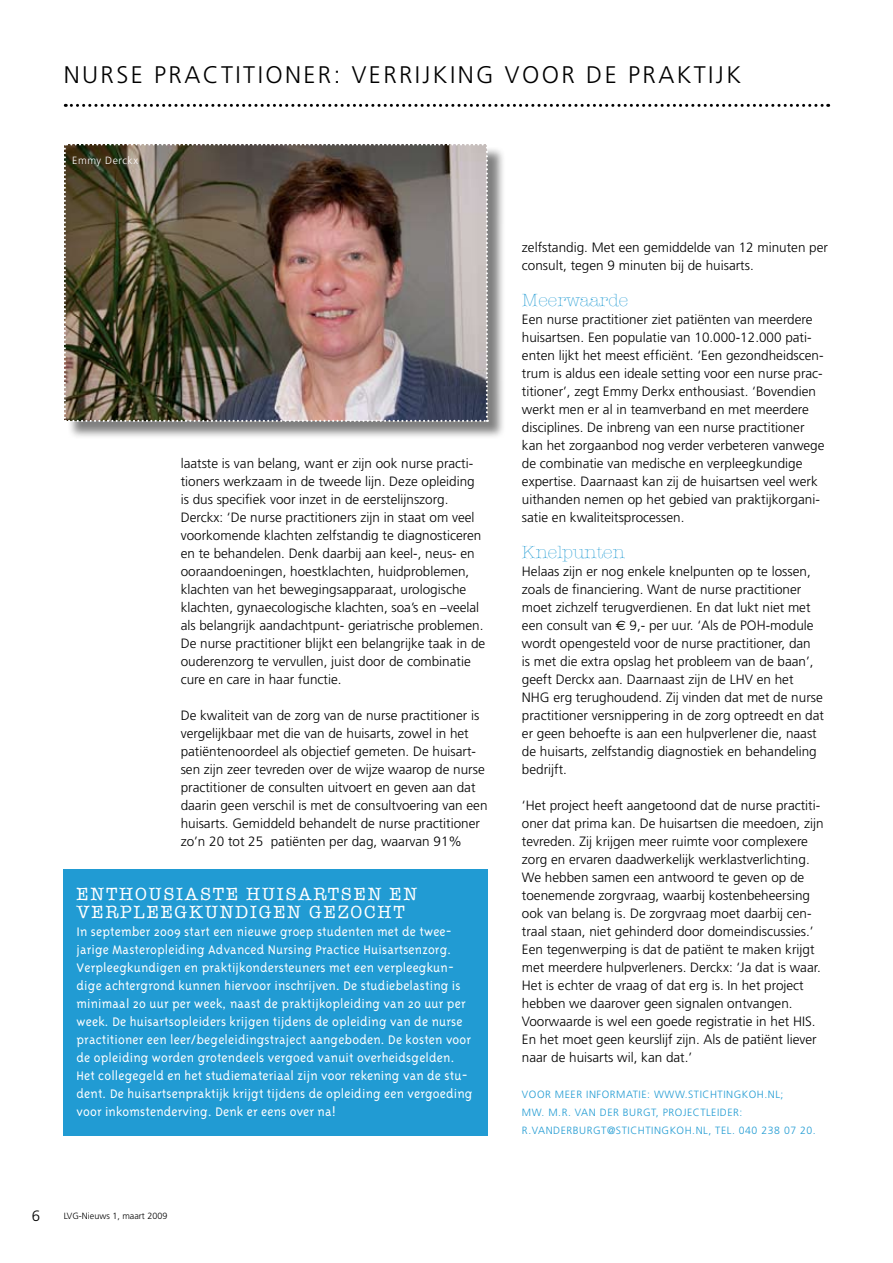
<style>
.page{position:relative;width:893px;height:1263px;background:#fff}
.page>*{position:absolute;margin:0;border:0;box-sizing:border-box;transform-origin:0 0}
.t1{font:300 24px "Frutiger";letter-spacing:.1em;color:#000}
.t2{font:18px/18px "American Typewriter";letter-spacing:.1em;color:#fff}
.t3{font:300 18px "American Typewriter";color:#219bd3}
.t4{font:300 15px "Frutiger";color:#000}
.t5{font:300 14.25px/18px "Triplex";letter-spacing:.01em;color:#fff}
.t6{font:300 13.5px/18px "Frutiger";color:#000}
.t7{font:300 10.5px "Frutiger";letter-spacing:.05em;color:#219bd3}
.t8{font:300 10.5px "Frutiger";letter-spacing:.05em;color:#fff}
.t9{font:300 9px "Frutiger";color:#000}
.s1{font-family:"Euro Sans";font-weight:400}
</style>
<div class="page">
<svg style="left:65px;top:104px;width:764px;height:3px"></svg>
<div style="left:66px;top:146px;width:440px;height:293px;background:#000;opacity:.5"></div>
<img style="left:64px;top:144px;width:424px;height:278px">
<div style="left:64px;top:869px;width:424px;height:266px;background:#219bd3"></div>
<h1 class="t1" style="left:64px;top:61px;width:51px">Nurse</h1>
<h1 class="t1" style="left:154px;top:61px;width:61px">practiti</h1>
<h1 class="t1" style="left:265px;top:61px;width:36px">oner</h1>
<h1 class="t1" style="left:334px;top:61px;width:34px">: verrijking</h1>
<h1 class="t1" style="left:505px;top:61px;width:186px">voor de praktijk</h1>
<p class="t8" style="left:72px;top:155px;width:67px">Emmy Derckx</p>
<p class="t6" style="left:181px;top:454px;width:306px">laatste is van belang, want er zijn ook nurse practi&shy;tioners werkzaam in de tweede lijn. Deze opleiding is dus specifiek voor inzet in de eerstelijnszorg.<br>Derckx: ‘De nurse practitioners zijn in staat om veel voorkomende klachten zelfstandig te diagnosticeren en te behandelen. Denk daarbij aan keel-, neus- en ooraandoeningen, hoestklachten, huidproblemen, klachten van het bewegingsapparaat, urologische klachten, gynaecologische klachten, soa’s en –veelal als belangrijk aandachtpunt- geriatrische problemen.<br>De nurse practitioner blijkt een belangrijke taak in de ouderenzorg te vervullen, juist door de combinatie cure en care in haar functie.</p>
<p class="t6" style="left:181px;top:706px;width:308px">De kwaliteit van de zorg van de nurse practitioner is vergelijkbaar met die van de huisarts, zowel in het patiëntenoordeel als objectief gemeten. De huisart&shy;sen zijn zeer tevreden over de wijze waarop de nurse practitioner de consulten uitvoert en geven aan dat daarin geen verschil is met de consultvoering van een huisarts. Gemiddeld behandelt de nurse practitioner zo’n 20 tot 25 patiënten per dag, waarvan 91%</p>
<h2 class="t2" style="left:77px;top:884px;width:330px">ENTHOUSIASTE HUISARTSEN EN<br>VERPLEE GKUNDIGEN GEZOCHT</h2>
<p class="t5" style="left:77px;top:923px;width:397px">In september 2009 start een nieuwe groep studenten met de twee&shy;jarige Masteropleiding Advanced Nursing Practice Huisartsenzorg.<br>Verpleegkundigen en praktijkondersteuners met een verpleegkun&shy;dige achtergrond kunnen hiervoor inschrijven. De studiebelasting is minimaal 20 uur per week, naast de praktijkopleiding van 20 uur per week. De huisartsopleiders krijgen tijdens de opleiding van de nurse practitioner een leer/begeleidingstraject aangeboden. De kosten voor de opleiding worden grotendeels vergoed vanuit overheidsgelden.<br>Het collegegeld en het studiemateriaal zijn voor rekening van de stu&shy;dent. De huisartsenpraktijk krijgt tijdens de opleiding een vergoeding voor inkomstenderving. Denk er eens over na!</p>
<p class="t4" style="left:32px;top:1207px;width:10px">6</p>
<p class="t9" style="left:64px;top:1210px;width:105px">LVG-Nieuws 1, maart 2009</p>
<p class="t6" style="left:522px;top:238px;width:308px">zelfstandig. Met een gemiddelde van 12 minuten per consult, tegen 9 minuten bij de huisarts.</p>
<h2 class="t3" style="left:522px;top:287px;width:108px">Meerwaarde</h2>
<p class="t6" style="left:522px;top:310px;width:304px">Een nurse practitioner ziet patiënten van meerdere huisartsen. Een populatie van 10.000-12.000 pati&shy;ënten lijkt het meest efficiënt. ‘Een gezondheidscen&shy;trum is aldus een ideale setting voor een nurse prac&shy;titioner’, zegt Emmy Derkx enthousiast. ‘Bovendien werkt men er al in teamverband en met meerdere disciplines. De inbreng van een nurse practitioner kan het zorgaanbod nog verder verbeteren vanwege de combinatie van medische en verpleegkundige expertise. Daarnaast kan zij de huisartsen veel werk uithanden nemen op het gebied van praktijkorgani&shy;satie en kwaliteitsprocessen.</p>
<h2 class="t3" style="left:522px;top:539px;width:104px">Knelpunten</h2>
<p class="t6" style="left:522px;top:562px;width:304px">Helaas zijn er nog enkele knelpunten op te lossen, zoals de financiering. Want de nurse practitioner moet zichzelf terugverdienen. En dat lukt niet met een consult van <span class="s1">€</span> 9,- per uur. ‘Als de POH-module wordt opengesteld voor de nurse practitioner, dan<br>is met die extra opslag het probleem van de baan’, geeft Derckx aan. Daarnaast zijn de LHV en het<br>NH G erg terughoudend. Zij vinden dat met de nurse practitioner versnippering in de zorg optreedt en dat er geen behoefte is aan een hulpverlener die, naast de huisarts, zelfstandig diagnostiek en behandeling bedrijft.</p>
<p class="t6" style="left:522px;top:796px;width:303px">‘Het project heeft aangetoond dat de nurse practiti&shy;oner dat prima kan. De huisartsen die meedoen, zijn tevreden. Zij krijgen meer ruimte voor complexere zorg en ervaren daadwerkelijk werklastverlichting.<br>We hebben samen een antwoord te geven op de toenemende zorgvraag, waarbij kostenbeheersing ook van belang is. De zorgvraag moet daarbij cen&shy;traal staan, niet gehinderd door domeindiscussies.’ Een tegenwerping is dat de patiënt te maken krijgt met meerdere hulpverleners. Derckx: ‘Ja dat is waar.<br>Het is echter de vraag of dat erg is. In het project hebben we daarover geen signalen ontvangen.<br>Voorwaarde is wel een goede registratie in het H IS.<br>En het moet geen keurslijf zijn. Als de patiënt liever naar de huisarts wil, kan dat.’</p>
<p class="t7" style="left:522px;top:1088px;width:41px">Voor meer</p>
<p class="t7" style="left:586px;top:1088px;width:80px">informatie: www</p>
<p class="t7" style="left:685px;top:1088px;width:10px">.stic</p>
<p class="t7" style="left:710px;top:1088px;width:15px">htingk</p>
<p class="t7" style="left:749px;top:1088px;width:36px">oh.nl;</p>
<p class="t7" style="left:522px;top:1106px;width:168px">mw. M.R. van der Burgt, projectlei</p>
<p class="t7" style="left:720px;top:1106px;width:24px">der:</p>
<p class="t7" style="left:522px;top:1124px;width:73px">r.vanderburgt</p>
<p class="t7" style="left:607px;top:1124px;width:15px">@stic</p>
<p class="t7" style="left:638px;top:1124px;width:15px">htingk</p>
<p class="t7" style="left:677px;top:1124px;width:141px">oh.nl, tel. 040 238 07 20.</p>
</div>
